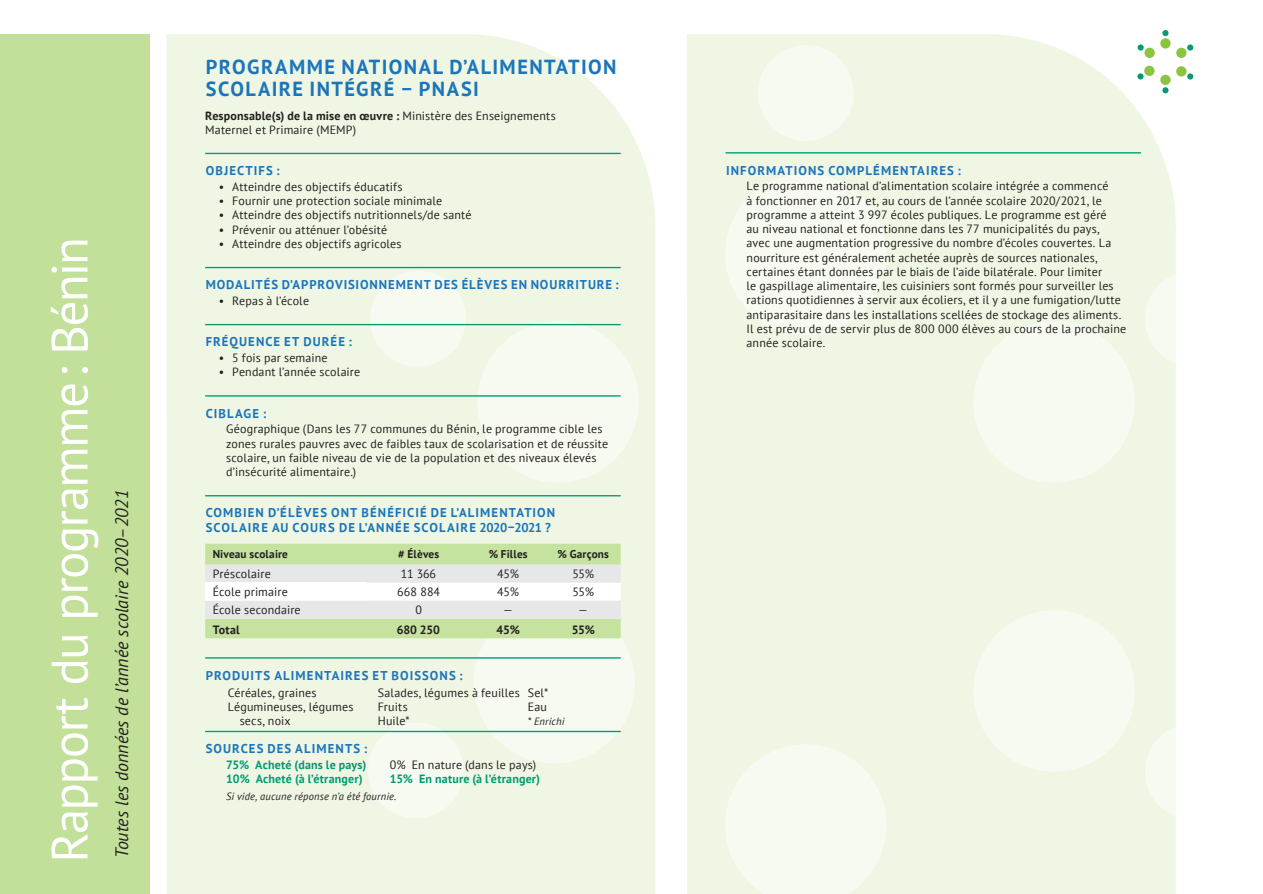
<style>
.page{position:relative;width:1263px;height:894px;background:#fff}
.page>*{position:absolute;margin:0;border:0;box-sizing:border-box;transform-origin:0 0}
.t1{font:51px "PT Sans";letter-spacing:-.035em;color:#fff}
.t2{font:700 20.25px/22.5px "PT Sans";letter-spacing:.07em;color:#1b75bb}
.t3{font:italic 18px "PT Sans";color:#231f20}
.t4{font:700 12.75px/14.2px "PT Sans";letter-spacing:.085em;color:#1b75bb}
.t5{font:12px/14.2px "PT Sans";letter-spacing:.015em;color:#231f20}
.t6{font:700 12px "PT Sans";letter-spacing:.015em;color:#009b72}
.t7{font:700 12px "PT Sans";letter-spacing:-.015em;color:#231f20}
.t8{font:700 11.25px "PT Sans";letter-spacing:.015em;color:#231f20}
.t9{font:italic 10.5px "PT Sans";letter-spacing:.015em;color:#231f20}
.s1{font-weight:700}
</style>
<div class="page">
<div style="left:167px;top:34px;width:489px;height:859px;background:#eff7e4"></div>
<div style="left:687px;top:31px;width:493px;height:862px;background:#eff7e4"></div>
<div style="left:477px;top:321px;width:161px;height:161px;background:#f6faf1;border-radius:50%"></div>
<div style="left:725px;top:174px;width:161px;height:161px;background:#f6faf1;border-radius:50%"></div>
<div style="left:973px;top:321px;width:161px;height:161px;background:#f6faf1;border-radius:50%"></div>
<div style="left:973px;top:610px;width:161px;height:161px;background:#f6faf1;border-radius:50%"></div>
<svg style="left:725px;top:744px;width:161px;height:149px"></svg>
<div style="left:474px;top:602px;width:161px;height:161px;background:#f6faf1;border-radius:50%"></div>
<div style="left:1145px;top:271px;width:95px;height:95px;background:linear-gradient(to right,#f6faf1,#fff);border-radius:50%"></div>
<div style="left:1145px;top:723px;width:95px;height:96px;background:linear-gradient(to right,#f6faf1,#fff);border-radius:50%"></div>
<div style="left:368px;top:722px;width:95px;height:96px;background:#f6faf1;border-radius:50%"></div>
<div style="left:370px;top:271px;width:96px;height:95px;background:#f6faf1;border-radius:50%"></div>
<div style="left:758px;top:45px;width:95px;height:96px;background:#f6faf1;border-radius:50%"></div>
<div style="left:0;top:34px;width:150px;height:859px;background:#c2e099"></div>
<div style="left:1144px;top:48px;width:10px;height:10px;background:#8bc53f;border-radius:50%"></div>
<div style="left:1160px;top:38px;width:10px;height:11px;background:#8bc53f;border-radius:50%"></div>
<div style="left:1176px;top:48px;width:10px;height:10px;background:#8bc53f;border-radius:50%"></div>
<div style="left:1176px;top:66px;width:10px;height:10px;background:#8bc53f;border-radius:50%"></div>
<div style="left:1160px;top:75px;width:10px;height:10px;background:#8bc53f;border-radius:50%"></div>
<div style="left:1144px;top:66px;width:10px;height:10px;background:#8bc53f;border-radius:50%"></div>
<div style="left:1187px;top:44px;width:6px;height:7px;background:#009b72;border-radius:50%"></div>
<svg style="left:1187px;top:73px;width:6px;height:6px"></svg>
<svg style="left:1162px;top:87px;width:6px;height:6px"></svg>
<svg style="left:1137px;top:73px;width:6px;height:6px"></svg>
<div style="left:1137px;top:44px;width:6px;height:7px;background:#009b72;border-radius:50%"></div>
<svg style="left:1162px;top:30px;width:6px;height:6px"></svg>
<hr style="left:205px;top:153px;width:415px;height:1px;background:#009b72">
<hr style="left:205px;top:267px;width:415px;height:1px;background:#009b72">
<hr style="left:205px;top:324px;width:415px;height:1px;background:#009b72">
<hr style="left:205px;top:395px;width:415px;height:1px;background:#009b72">
<hr style="left:205px;top:495px;width:415px;height:1px;background:#009b72">
<hr style="left:205px;top:657px;width:415px;height:1px;background:#009b72">
<hr style="left:205px;top:730px;width:415px;height:1px;background:#009b72">
<svg style="left:205px;top:543px;width:416px;height:95px"></svg>
<hr style="left:725px;top:152px;width:416px;height:1px;background:#009b72">
<h1 class="t1" style="left:37px;top:862px;width:626px;rotate:-90deg">Rapport du programme: Bénin</h1>
<h3 class="t3" style="left:110px;top:857px;width:369px;rotate:-90deg">Toutes les données de l’année scolaire 2020–2021</h3>
<h2 class="t2" style="left:206px;top:55px;width:412px">PROGRAMME NATIONAL D’ALIMENTATION<br>SCOLAIRE INTÉGRÉ – PNASI</h2>
<p class="t5" style="left:205px;top:108px;width:352px"><span class="s1">Responsable(s) de la mise en œuvre :</span> Ministère des Enseignements<br>Maternel et Primaire (MEMP)</p>
<p class="t4" style="left:206px;top:163px;width:75px">OBJECTIFS :</p>
<p class="t5" style="left:219px;top:179px;width:185px">• Atteindre des objectifs éducatifs</p>
<p class="t5" style="left:219px;top:193px;width:225px">• Fournir une protection sociale minimale</p>
<p class="t5" style="left:219px;top:208px;width:254px">• Atteindre des objectifs nutritionnels/de santé</p>
<p class="t5" style="left:219px;top:222px;width:170px">• Prévenir ou atténuer l’obésité</p>
<p class="t5" style="left:219px;top:236px;width:184px">• Atteindre des objectifs agricoles</p>
<p class="t4" style="left:206px;top:277px;width:414px">MODALITÉS D’APPROVISIONNEMENT DES ÉLÈVES EN NOURRITURE :</p>
<p class="t5" style="left:219px;top:293px;width:92px">• Repas à l’école</p>
<p class="t4" style="left:206px;top:334px;width:148px">FRÉQUENCE ET DURÉE :</p>
<p class="t5" style="left:219px;top:350px;width:110px">• 5 fois par semaine</p>
<p class="t5" style="left:219px;top:364px;width:143px">• Pendant l’année scolaire</p>
<p class="t4" style="left:206px;top:405px;width:62px">CIBLAGE :</p>
<p class="t5" style="left:226px;top:421px;width:383px">Géographique (Dans les 77 communes du Bénin, le programme cible les zones rurales pauvres avec de faibles taux de scolarisation et de réussite scolaire, un faible niveau de vie de la population et des niveaux élevés d’insécurité alimentaire.)</p>
<p class="t4" style="left:206px;top:505px;width:351px">COMBIEN D’ÉLÈVES ONT BÉNÉFICIÉ DE L’ALIMENTATION<br>SCOLAIRE AU COURS DE L’ANNÉE SCOLAIRE 2020–2021 ?</p>
<p class="t8" style="left:213px;top:546px;width:77px">Niveau scolaire</p>
<p class="t8" style="left:398px;top:546px;width:42px"># Élèves</p>
<p class="t8" style="left:489px;top:546px;width:40px">% Filles</p>
<p class="t8" style="left:557px;top:546px;width:53px">% Garçons</p>
<p class="t5" style="left:213px;top:566px;width:60px">Préscolaire</p>
<p class="t5" style="left:401px;top:566px;width:37px">11 366</p>
<p class="t5" style="left:497px;top:566px;width:23px">45%</p>
<p class="t5" style="left:572px;top:566px;width:23px">55%</p>
<p class="t5" style="left:213px;top:584px;width:77px">École primaire</p>
<p class="t5" style="left:397px;top:584px;width:44px">668 884</p>
<p class="t5" style="left:497px;top:584px;width:23px">45%</p>
<p class="t5" style="left:572px;top:584px;width:23px">55%</p>
<p class="t5" style="left:213px;top:602px;width:89px">École secondaire</p>
<p class="t5" style="left:415px;top:602px;width:8px">0</p>
<p class="t5" style="left:503px;top:602px;width:11px">—</p>
<p class="t5" style="left:578px;top:602px;width:11px">—</p>
<p class="t7" style="left:213px;top:621px;width:28px">Total</p>
<p class="t7" style="left:397px;top:621px;width:44px">680 250</p>
<p class="t7" style="left:496px;top:621px;width:25px">45%</p>
<p class="t7" style="left:571px;top:621px;width:25px">55%</p>
<p class="t4" style="left:206px;top:667px;width:258px">PRODUITS ALIMENTAIRES ET BOISSONS :</p>
<p class="t5" style="left:228px;top:685px;width:90px">Céréales, graines</p>
<p class="t5" style="left:228px;top:699px;width:127px">Légumineuses, légumes</p>
<p class="t5" style="left:240px;top:713px;width:53px">secs, noix</p>
<p class="t5" style="left:378px;top:685px;width:144px">Salades, légumes à feuilles<br>Fruits<br>Huile*</p>
<p class="t5" style="left:528px;top:685px;width:22px">Sel*<br>Eau</p>
<p class="t9" style="left:528px;top:714px;width:38px">* Enrichi</p>
<p class="t4" style="left:206px;top:741px;width:163px">SOURCES DES ALIMENTS :</p>
<p class="t6" style="left:226px;top:756px;width:142px">75% Acheté (dans le pays)</p>
<p class="t5" style="left:390px;top:757px;width:148px">0% En nature (dans le pays)</p>
<p class="t6" style="left:226px;top:770px;width:138px">10% Acheté (à l’étranger)</p>
<p class="t6" style="left:390px;top:770px;width:152px">15% En nature (à l’étranger)</p>
<p class="t9" style="left:226px;top:789px;width:172px">Si vide, aucune réponse n’a été fournie.</p>
<p class="t4" style="left:726px;top:163px;width:236px">INFORMATIONS COMPLÉMENTAIRES :</p>
<p class="t5" style="left:746px;top:179px;width:381px">Le programme national d’alimentation scolaire intégrée a commencé<br>à fonctionner en 2017 et, au cours de l’année scolaire 2020/2021, le programme a atteint 3 997 écoles publiques. Le programme est géré<br>au niveau national et fonctionne dans les 77 municipalités du pays,<br>avec une augmentation progressive du nombre d’écoles couvertes. La nourriture est généralement achetée auprès de sources nationales, certaines étant données par le biais de l’aide bilatérale. Pour limiter<br>le gaspillage alimentaire, les cuisiniers sont formés pour surveiller les rations quotidiennes à servir aux écoliers, et il y a une fumigation/lutte antiparasitaire dans les installations scellées de stockage des aliments.<br>Il est prévu de de servir plus de 800 000 élèves au cours de la prochaine année scolaire.</p>
</div>
